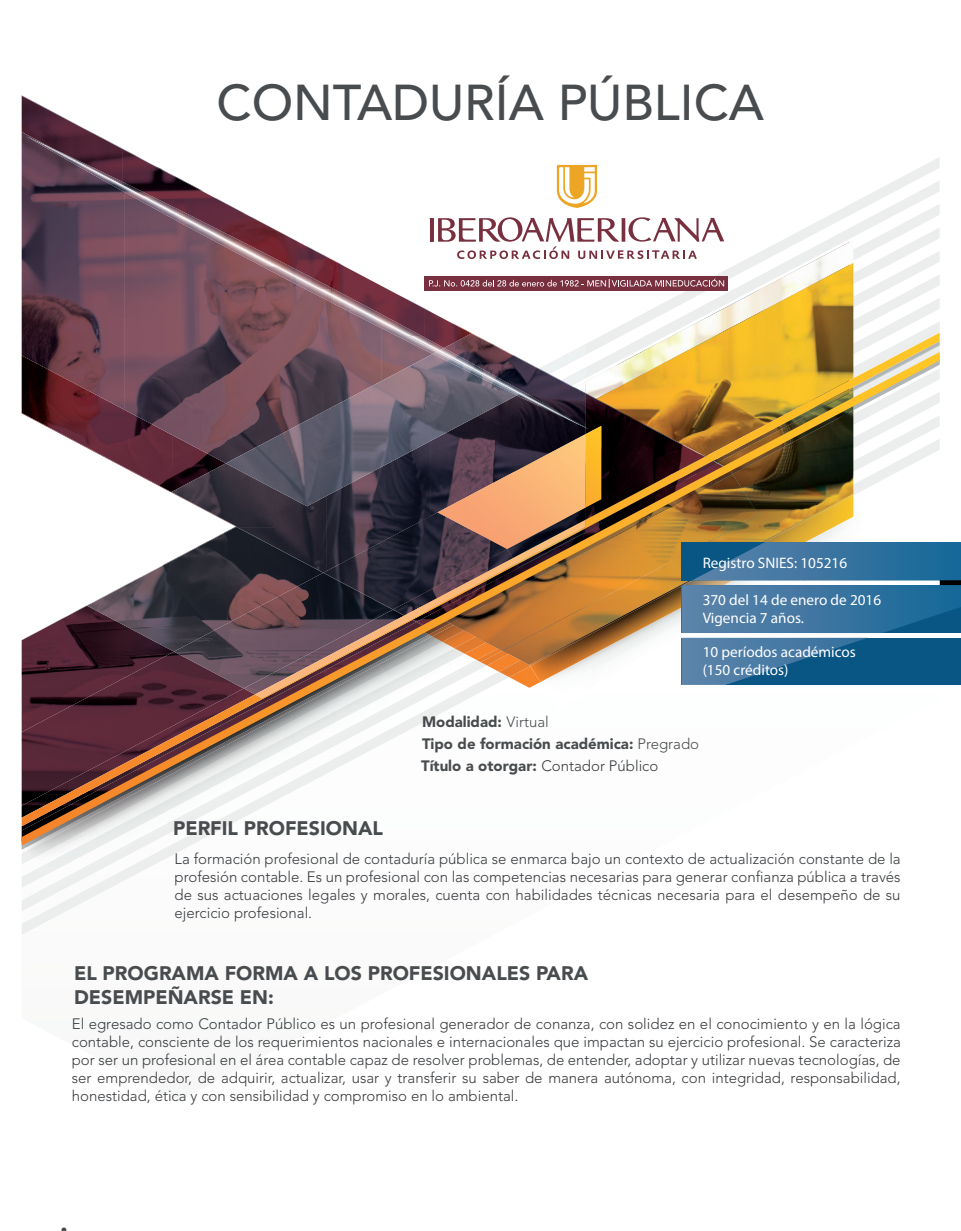
<style>
.page{position:relative;width:961px;height:1231px;background:#fff}
.page>*{position:absolute;margin:0;border:0;box-sizing:border-box;transform-origin:0 0}
.t1{font:500 49.95px "Avenir";color:#494c4e}
.t2{font:900 19.5px/23.4px "Avenir";color:#494c4e}
.t3{font:15.15px/18.3px "Myriad Pro";color:#fff}
.t4{font:300 15px/18px "Avenir";color:#383b3e;text-align:justify}
.t5{font:900 15px "Avenir";color:#494c4e}
.s1{font-weight:300}
.s2{font-weight:300;color:#383b3e}
</style>
<div class="page">
<img style="left:727px;top:240px;width:122px;height:76px">
<img style="left:752px;top:263px;width:101px;height:69px">
<img style="left:727px;top:316px;width:26px;height:16px">
<img style="left:22px;top:96px;width:69px;height:36px">
<img style="left:152px;top:164px;width:52px;height:28px">
<img style="left:244px;top:213px;width:55px;height:29px">
<img style="left:335px;top:261px;width:90px;height:49px">
<svg style="left:22px;top:352px;width:917px;height:493px"></svg>
<img style="left:38px;top:579px;width:48px;height:26px">
<svg style="left:22px;top:413px;width:149px;height:166px"></svg>
<img style="left:171px;top:463px;width:103px;height:64px">
<img style="left:327px;top:506px;width:103px;height:6px">
<img style="left:274px;top:506px;width:53px;height:13px">
<img style="left:87px;top:527px;width:168px;height:167px">
<img style="left:236px;top:527px;width:19px;height:46px">
<img style="left:323px;top:512px;width:114px;height:7px">
<img style="left:174px;top:573px;width:81px;height:115px">
<img style="left:437px;top:434px;width:148px;height:85px">
<img style="left:507px;top:507px;width:78px;height:12px">
<img style="left:255px;top:519px;width:330px;height:179px">
<img style="left:22px;top:132px;width:102px;height:278px">
<img style="left:124px;top:192px;width:103px;height:271px">
<img style="left:227px;top:267px;width:51px;height:87px">
<img style="left:278px;top:275px;width:104px;height:79px">
<img style="left:226px;top:354px;width:291px;height:152px">
<img style="left:55px;top:149px;width:97px;height:47px">
<img style="left:142px;top:196px;width:102px;height:47px">
<img style="left:230px;top:242px;width:105px;height:48px">
<img style="left:319px;top:289px;width:104px;height:47px">
<svg style="left:585px;top:426px;width:16px;height:81px"></svg>
<img style="left:437px;top:393px;width:148px;height:35px">
<img style="left:26px;top:136px;width:86px;height:44px">
<img style="left:102px;top:179px;width:93px;height:45px">
<img style="left:181px;top:223px;width:96px;height:44px">
<img style="left:263px;top:267px;width:97px;height:44px">
<img style="left:346px;top:310px;width:83px;height:44px">
<img style="left:432px;top:393px;width:86px;height:2px">
<div style="left:424px;top:276px;width:304px;height:15px;background:#78303f"></div>
<svg style="left:429px;top:217px;width:295px;height:42px"></svg>
<svg style="left:557px;top:165px;width:40px;height:43px"></svg>
<svg style="left:429px;top:273px;width:295px;height:120px"></svg>
<svg style="left:681px;top:484px;width:280px;height:200px;background:#618494"></svg>
<svg style="left:61px;top:1227px;width:5px;height:4px"></svg>
<h1 class="t1" style="left:216px;top:74px;width:549px">CONTADURÍA PÚBLICA</h1>
<p class="t3" style="left:702px;top:553px;width:146px">Registro SNIES: 105216</p>
<p class="t3" style="left:702px;top:590px;width:180px">370 del 14 de enero de 2016<br>Vigencia 7 años.</p>
<p class="t3" style="left:702px;top:642px;width:155px">10 períodos académicos (150 créditos)</p>
<h2 class="t2" style="left:173px;top:816px;width:211px">PERFIL PROFESIONAL</h2>
<p class="t5" style="left:422px;top:713px;width:128px">Modalidad: <span class="s1">Virtual</span></p>
<p class="t5" style="left:421px;top:756px;width:239px">Título a otorgar: <span class="s2">Contador Público</span></p>
<p class="t5" style="left:422px;top:734px;width:278px">Tipo de formación académica: <span class="s1">Pregrado</span></p>
<p class="t4" style="left:175px;top:850px;width:727px">La formación profesional de contaduría pública se enmarca bajo un contexto de actualización constante de la profesión contable. Es un profesional con las competencias necesarias para generar confianza pública a través de sus actuaciones legales y morales, cuenta con habilidades técnicas necesaria para el desempeño de su ejercicio profesional.</p>
<h2 class="t2" style="left:74px;top:962px;width:515px">EL PROGRAMA FORMA A LOS PROFESIONALES PARA<br>DESEMPEÑARSE EN:</h2>
<p class="t4" style="left:72px;top:1015px;width:830px">El egresado como Contador Público es un profesional generador de conanza, con solidez en el conocimiento y en la lógica contable, consciente de los requerimientos nacionales e internacionales que impactan su ejercicio profesional. Se caracteriza por ser un profesional en el área contable capaz de resolver problemas, de entender, adoptar y utilizar nuevas tecnologías, de ser emprendedor, de adquirir, actualizar, usar y transferir su saber de manera autónoma, con integridad, responsabilidad, honestidad, ética y con sensibilidad y compromiso en lo ambiental.</p>
</div>
